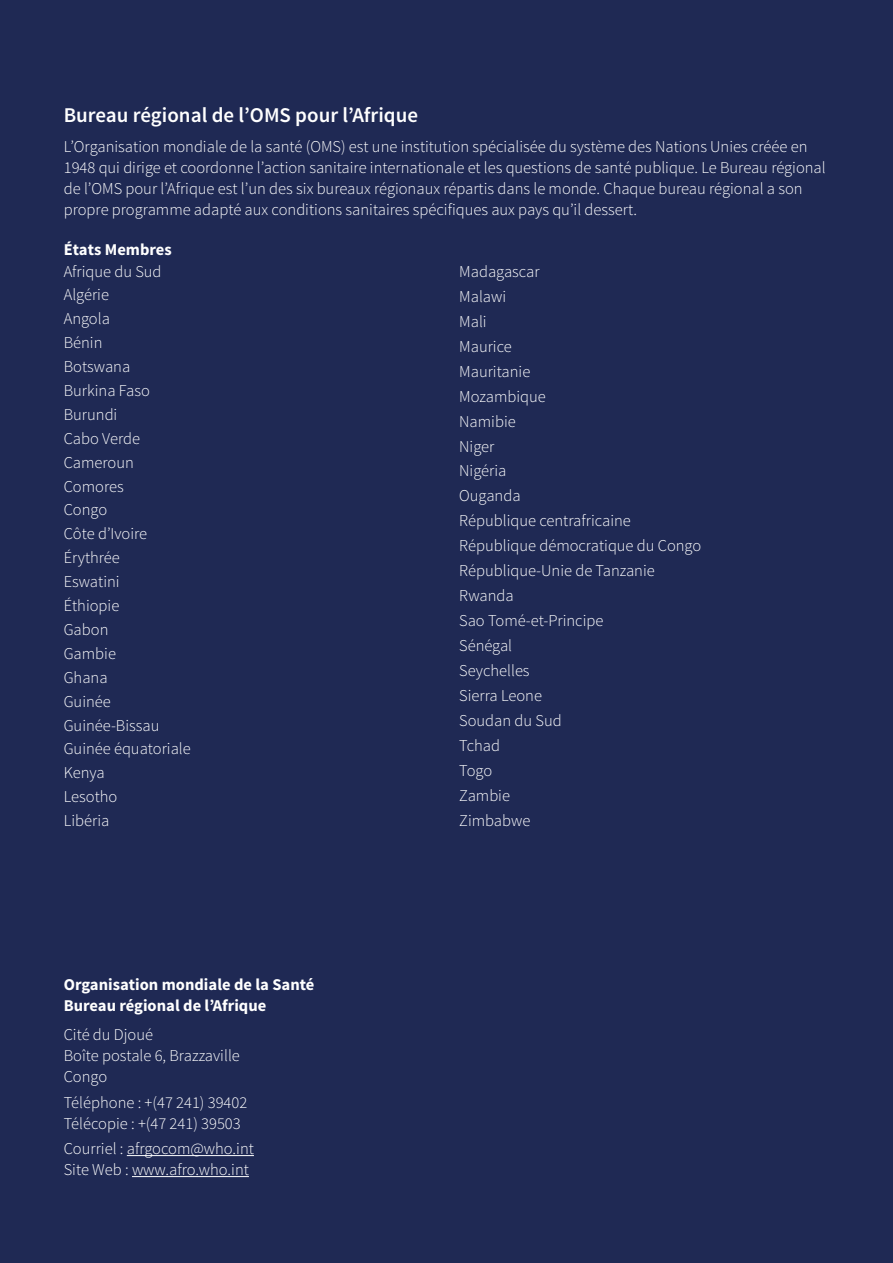
<style>
.page{position:relative;width:893px;height:1263px;background:#1f2954}
.page>*{position:absolute;margin:0;border:0;box-sizing:border-box;transform-origin:0 0}
.t1{font:600 21px "Source Sans Pro";color:#fff}
.t2{font:300 16.5px/23.9px "Source Sans Pro";color:#fff}
.t3{font:700 16.5px/21px "Source Sans Pro";color:#fff}
</style>
<div class="page">
<hr style="left:127px;top:1155px;width:127px;height:1px;background:#fff">
<hr style="left:132px;top:1176px;width:117px;height:1px;background:#fff">
<p class="t1" style="left:64px;top:102px;width:356px">Bureau régional de l’OMS pour l’Afrique</p>
<p class="t2" style="left:64px;top:136px;width:763px;line-height:21px">L’Organisation mondiale de la santé (OMS) est une institution spécialisée du système des Nations Unies créée en 1948 qui dirige et coordonne l’action sanitaire internationale et les questions de santé publique. Le Bureau régional de l’OMS pour l’Afrique est l’un des six bureaux régionaux répartis dans le monde. Chaque bureau régional a son propre programme adapté aux conditions sanitaires spécifiques aux pays qu’il dessert.</p>
<p class="t3" style="left:64px;top:239px;width:109px">États Membres</p>
<p class="t2" style="left:64px;top:259px;width:129px">Afrique du Sud<br>Algérie<br>Angola<br>Bénin<br>Botswana<br>Burkina Faso<br>Burundi<br>Cabo Verde<br>Cameroun<br>Comores<br>Congo<br>Côte d’Ivoire<br>Érythrée<br>Eswatini<br>Éthiopie<br>Gabon<br>Gambie<br>Ghana<br>Guinée<br>Guinée-Bissau<br>Guinée équatoriale<br>Kenya<br>Lesotho<br>Libéria</p>
<p class="t2" style="left:459px;top:259px;width:244px;line-height:24.9px">Madagascar<br>Malawi<br>Mali<br>Maurice<br>Mauritanie<br>Mozambique<br>Namibie<br>Niger<br>Nigéria<br>Ouganda<br>République centrafricaine<br>République démocratique du Congo<br>République-Unie de Tanzanie<br>Rwanda<br>Sao Tomé-et-Principe<br>Sénégal<br>Seychelles<br>Sierra Leone<br>Soudan du Sud<br>Tchad<br>Togo<br>Zambie<br>Zimbabwe</p>
<p class="t3" style="left:64px;top:974px;width:252px">Organisation mondiale de la Santé<br>Bureau régional de l’Afrique</p>
<p class="t2" style="left:64px;top:1024px;width:178px;line-height:21px">Cité du Djoué<br>Boîte postale 6, Brazzaville<br>Congo</p>
<p class="t2" style="left:64px;top:1092px;width:185px;line-height:21px">Téléphone : +(47 241) 39402<br>Télécopie : +(47 241) 39503</p>
<p class="t2" style="left:64px;top:1138px;width:192px;line-height:21px">Courriel : afrgocom@who.int<br>Site Web : www.afro.who.int</p>
</div>
